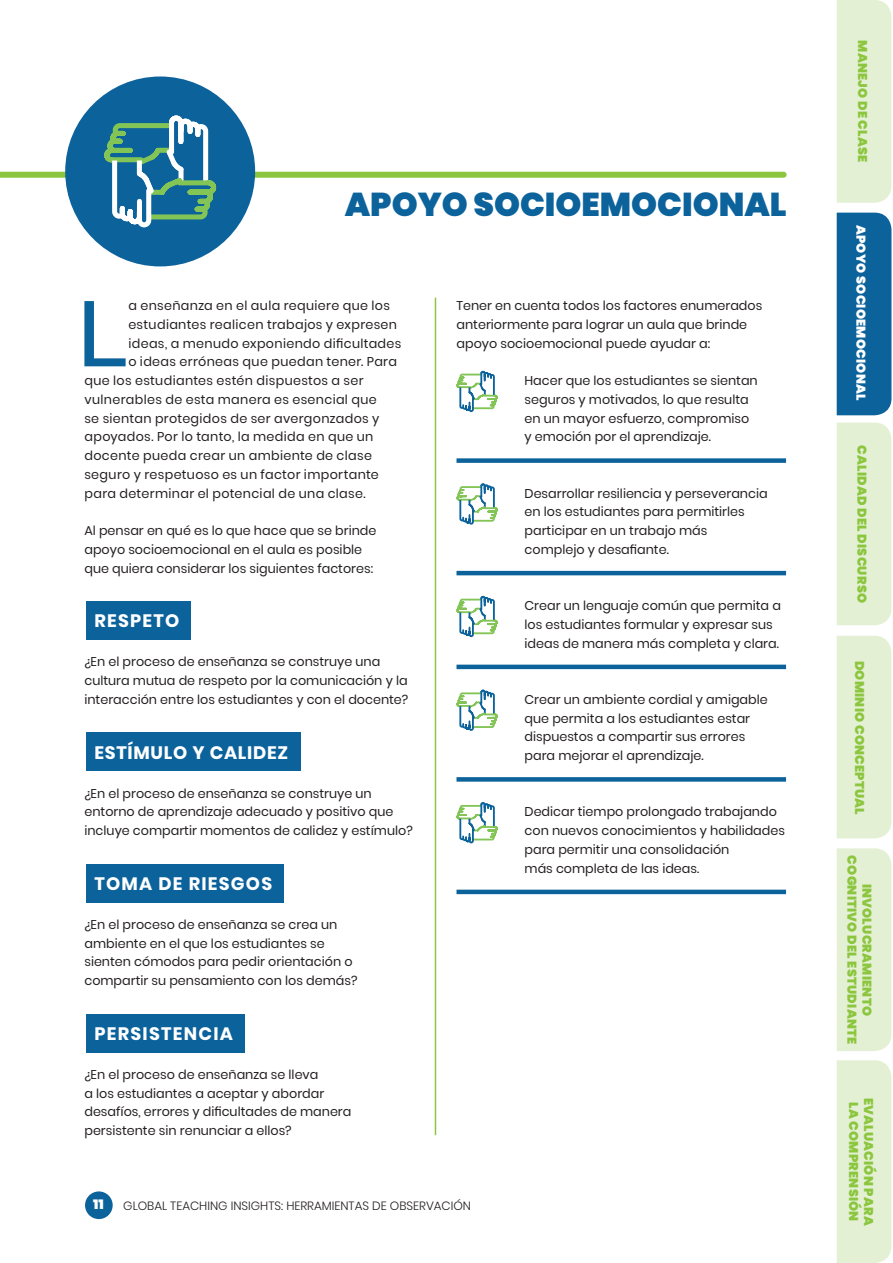
<style>
.page{position:relative;width:893px;height:1263px;background:#fff}
.page>*{position:absolute;margin:0;border:0;box-sizing:border-box;transform-origin:0 0}
.t1{font:600 92.55px "Nunito Sans";color:#0c629b}
.t2{font:900 33px "Poppins";color:#0c629b}
.t3{font:700 18px "Poppins";letter-spacing:.07em;color:#fff}
.t4{font:700 18px "Poppins";letter-spacing:.04em;color:#fff}
.t5{font:900 13.5px "Poppins";color:#fff}
.t6{font:12.75px/18.8px "Poppins";color:#231f20}
.t7{font:12.75px "Poppins";letter-spacing:.025em;color:#231f20}
.t8{font:12.75px "Poppins";letter-spacing:.03em;color:#231f20}
.t9{font:900 12.75px/15px "Poppins";letter-spacing:.02em;color:#8bc63e;text-align:center}
.t10{font:900 12.75px "Poppins";letter-spacing:.02em;color:#fff}
.t11{font:300 12px "Poppins";color:#231f20}
</style>
<div class="page">
<div style="left:85px;top:1191px;width:28px;height:28px;background:#0c629b;border-radius:50%"></div>
<div style="left:86px;top:601px;width:105px;height:38px;background:#0c629b"></div>
<div style="left:86px;top:733px;width:214px;height:38px;background:#0c629b"></div>
<div style="left:86px;top:864px;width:198px;height:38px;background:#0c629b"></div>
<div style="left:86px;top:1014px;width:158px;height:38px;background:#0c629b"></div>
<div style="left:456px;top:458px;width:330px;height:5px;background:#0c629b"></div>
<hr style="left:456px;top:571px;width:330px;height:4px;background:#0c629b">
<hr style="left:456px;top:665px;width:330px;height:4px;background:#0c629b">
<div style="left:456px;top:777px;width:330px;height:5px;background:#0c629b"></div>
<hr style="left:456px;top:890px;width:330px;height:4px;background:#0c629b">
<svg style="left:456px;top:370px;width:42px;height:43px"></svg>
<svg style="left:456px;top:483px;width:42px;height:42px"></svg>
<svg style="left:456px;top:595px;width:42px;height:43px"></svg>
<svg style="left:456px;top:689px;width:42px;height:42px"></svg>
<svg style="left:456px;top:802px;width:42px;height:42px"></svg>
<div style="left:837px;top:0;width:54px;height:203px;background:#e4f0d4"></div>
<hr style="left:435px;top:298px;width:1px;height:837px;background:#8bc63e">
<div style="left:0;top:172px;width:784px;height:6px;background:#8bc63e"></div>
<div style="left:65px;top:76px;width:190px;height:190px;background:#0c629b;border-radius:50%"></div>
<svg style="left:163px;top:76px;width:40px;height:977px"></svg>
<svg style="left:104px;top:113px;width:113px;height:117px"></svg>
<div style="left:837px;top:636px;width:54px;height:202px;background:#e4f0d4"></div>
<div style="left:837px;top:848px;width:54px;height:203px;background:#e4f0d4"></div>
<div style="left:837px;top:213px;width:54px;height:202px;background:#0c629b"></div>
<div style="left:837px;top:1060px;width:54px;height:203px;background:#e4f0d4"></div>
<div style="left:837px;top:423px;width:54px;height:202px;background:#e4f0d4"></div>
<h2 class="t2" style="left:345px;top:186px;width:443px">APOYO SOCIOEMOCIONAL</h2>
<h1 class="t1" style="left:77px;top:267px;width:52px">L</h1>
<p class="t8" style="left:128px;top:298px;width:263px">a enseñanza en el aula requiere que los</p>
<p class="t7" style="left:128px;top:317px;width:270px">estudiantes realicen trabajos y expresen</p>
<p class="t8" style="left:128px;top:336px;width:275px">ideas, a menudo exponiendo dificultades</p>
<p class="t8" style="left:128px;top:354px;width:270px">o ideas erróneas que puedan tener. Para</p>
<p class="t7" style="left:84px;top:373px;width:281px">que los estudiantes estén dispuestos a ser</p>
<p class="t7" style="left:84px;top:392px;width:294px">vulnerables de esta manera es esencial que</p>
<p class="t7" style="left:84px;top:411px;width:296px">se sientan protegidos de ser avergonzados y</p>
<p class="t8" style="left:84px;top:429px;width:291px">apoyados. Por lo tanto, la medida en que un</p>
<p class="t7" style="left:84px;top:448px;width:289px">docente pueda crear un ambiente de clase</p>
<p class="t7" style="left:84px;top:467px;width:296px">seguro y respetuoso es un factor importante</p>
<p class="t8" style="left:84px;top:486px;width:283px">para determinar el potencial de una clase.</p>
<p class="t6" style="left:84px;top:521px;width:294px">Al pensar en qué es lo que hace que se brinde apoyo socioemocional en el aula es posible que quiera considerar los siguientes factores:</p>
<h3 class="t3" style="left:94px;top:611px;width:86px">RESPETO</h3>
<p class="t6" style="left:84px;top:653px;width:325px">¿En el proceso de enseñanza se construye una cultura mutua de respeto por la comunicación y la interacción entre los estudiantes y con el docente?</p>
<h3 class="t4" style="left:94px;top:742px;width:195px">ESTÍMULO Y CALIDEZ</h3>
<p class="t6" style="left:84px;top:784px;width:330px">¿En el proceso de enseñanza se construye un entorno de aprendizaje adecuado y positivo que incluye compartir momentos de calidez y estímulo?</p>
<h3 class="t3" style="left:94px;top:873px;width:179px">TOMA DE RIESGOS</h3>
<p class="t6" style="left:84px;top:915px;width:274px">¿En el proceso de enseñanza se crea un ambiente en el que los estudiantes se sienten cómodos para pedir orientación o compartir su pensamiento con los demás?</p>
<h3 class="t3" style="left:94px;top:1023px;width:140px">PERSISTENCIA</h3>
<p class="t6" style="left:84px;top:1065px;width:269px">¿En el proceso de enseñanza se lleva<br>a los estudiantes a aceptar y abordar desafíos, errores y dificultades de manera persistente sin renunciar a ellos?</p>
<p class="t6" style="left:456px;top:296px;width:307px">Tener en cuenta todos los factores enumerados anteriormente para lograr un aula que brinde apoyo socioemocional puede ayudar a:</p>
<p class="t6" style="left:524px;top:371px;width:235px">Hacer que los estudiantes se sientan seguros y motivados, lo que resulta en un mayor esfuerzo, compromiso y emoción por el aprendizaje.</p>
<p class="t6" style="left:524px;top:484px;width:245px">Desarrollar resiliencia y perseverancia en los estudiantes para permitirles participar en un trabajo más complejo y desafiante.</p>
<p class="t6" style="left:524px;top:596px;width:258px">Crear un lenguaje común que permita a los estudiantes formular y expresar sus ideas de manera más completa y clara.</p>
<p class="t6" style="left:524px;top:690px;width:245px">Crear un ambiente cordial y amigable que permita a los estudiantes estar dispuestos a compartir sus errores para mejorar el aprendizaje.</p>
<p class="t6" style="left:524px;top:803px;width:262px">Dedicar tiempo prolongado trabajando con nuevos conocimientos y habilidades para permitir una consolidación<br>más completa de las ideas.</p>
<p class="t5" style="left:93px;top:1197px;width:12px">11</p>
<p class="t11" style="left:123px;top:1199px;width:349px">GLOBAL TEACHING INSIGHTS: HERRAMIENTAS DE OBSERVACIÓN</p>
<p class="t9" style="left:870px;top:40px;width:124px;rotate:90deg">MANEJO DE CLASE</p>
<p class="t9" style="left:872px;top:40px;width:124px;rotate:90deg">MANEJO DE CLASE</p>
<p class="t10" style="left:868px;top:225px;width:177px;rotate:90deg">APOYO SOCIOEMOCIONAL</p>
<p class="t9" style="left:869px;top:445px;width:159px;rotate:90deg">CALIDAD DEL DISCURSO</p>
<p class="t9" style="left:867px;top:661px;width:156px;rotate:90deg">DOMINIO CONCEPTUAL</p>
<p class="t9" style="left:874px;top:855px;width:190px;rotate:90deg">INVOLUCRAMIENTO<br>COGNITIVO DEL ESTUDIANTE</p>
<p class="t9" style="left:876px;top:1097px;width:130px;rotate:90deg">EVALUACIÓN PARA<br>LA COMPRENSIÓN</p>
</div>
